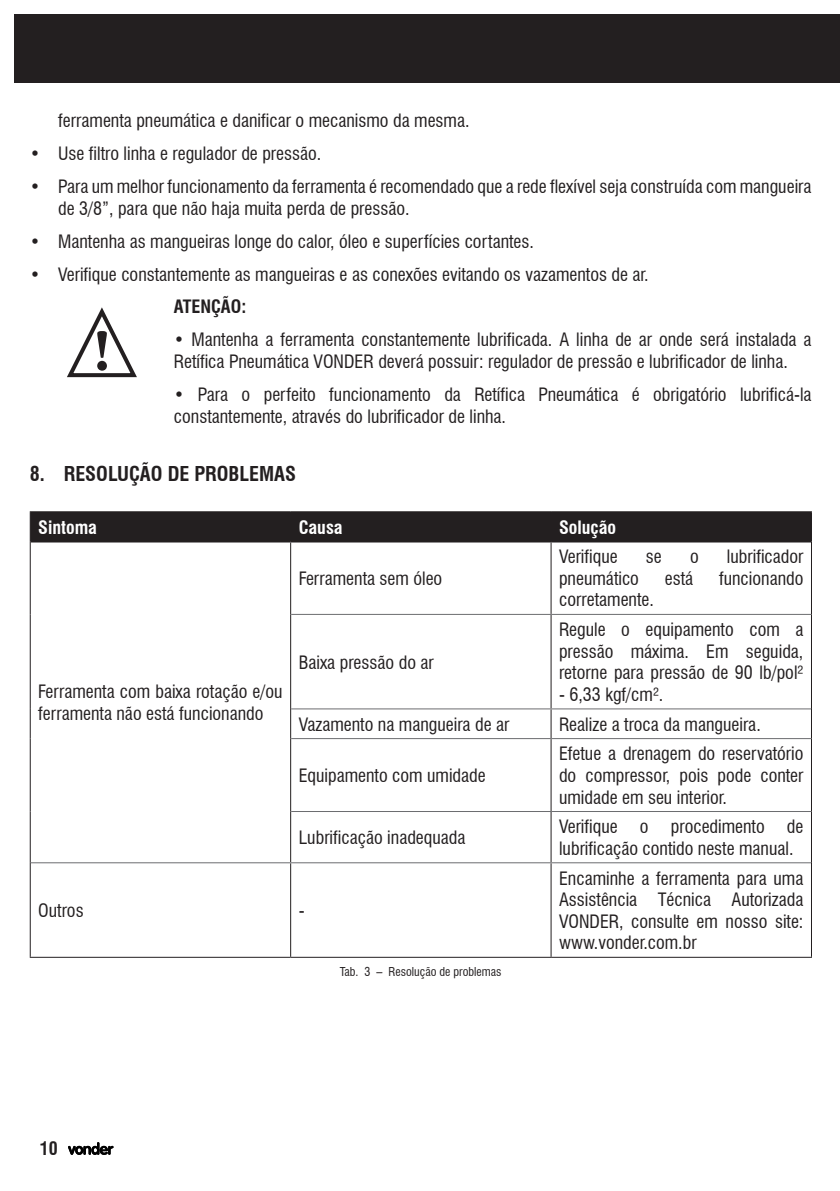
<style>
.page{position:relative;width:840px;height:1191px;background:#fff}
.page>*{position:absolute;margin:0;border:0;box-sizing:border-box;transform-origin:0 0}
.t1{font:700 condensed 20px "Swiss 721 BT";color:#231f20}
.t2{font:condensed 18px/21.6px "Swiss 721 BT";color:#231f20}
.t3{font:700 condensed 18px "Swiss 721 BT";color:#fff}
.t4{font:700 condensed 18px "Swiss 721 BT";color:#231f20}
.t5{font:condensed 12px "Swiss 721 BT";color:#231f20}
</style>
<div class="page">
<div style="left:14px;top:14px;width:825px;height:69px;background:#231f20"></div>
<hr style="left:30px;top:511px;width:260px;height:1px;background:#231f20">
<hr style="left:290px;top:511px;width:260px;height:1px;background:#231f20">
<hr style="left:550px;top:511px;width:261px;height:1px;background:#231f20">
<div style="left:30px;top:512px;width:781px;height:29px;background:#231f20"></div>
<hr style="left:30px;top:541px;width:1px;height:73px;background:#231f20">
<hr style="left:290px;top:542px;width:1px;height:72px;background:#231f20">
<hr style="left:550px;top:542px;width:1px;height:72px;background:#231f20">
<hr style="left:810px;top:541px;width:1px;height:73px;background:#231f20">
<hr style="left:30px;top:614px;width:1px;height:95px;background:#231f20">
<hr style="left:290px;top:614px;width:1px;height:95px;background:#231f20">
<hr style="left:550px;top:615px;width:1px;height:93px;background:#231f20">
<hr style="left:810px;top:614px;width:1px;height:95px;background:#231f20">
<svg style="left:30px;top:709px;width:1px;height:29px"></svg>
<svg style="left:290px;top:709px;width:1px;height:29px"></svg>
<svg style="left:550px;top:709px;width:1px;height:29px"></svg>
<hr style="left:30px;top:738px;width:1px;height:73px;background:#231f20">
<hr style="left:290px;top:738px;width:1px;height:73px;background:#231f20">
<hr style="left:550px;top:739px;width:1px;height:72px;background:#231f20">
<hr style="left:810px;top:738px;width:1px;height:73px;background:#231f20">
<hr style="left:30px;top:811px;width:1px;height:51px;background:#231f20">
<hr style="left:290px;top:811px;width:1px;height:51px;background:#231f20">
<hr style="left:550px;top:812px;width:1px;height:50px;background:#231f20">
<hr style="left:810px;top:811px;width:1px;height:51px;background:#231f20">
<hr style="left:30px;top:862px;width:1px;height:94px;background:#231f20">
<hr style="left:290px;top:863px;width:1px;height:93px;background:#231f20">
<hr style="left:550px;top:863px;width:1px;height:93px;background:#231f20">
<hr style="left:810px;top:862px;width:1px;height:94px;background:#231f20">
<hr style="left:30px;top:956px;width:260px;height:1px;background:#231f20">
<hr style="left:290px;top:956px;width:260px;height:1px;background:#231f20">
<hr style="left:550px;top:956px;width:261px;height:1px;background:#231f20">
<hr style="left:31px;top:540px;width:259px;height:2px;background:#231f20">
<hr style="left:290px;top:540px;width:260px;height:2px;background:#231f20">
<hr style="left:550px;top:540px;width:260px;height:2px;background:#231f20">
<hr style="left:291px;top:614px;width:259px;height:1px;background:#6c6d70">
<hr style="left:550px;top:614px;width:260px;height:1px;background:#6c6d70">
<hr style="left:291px;top:708px;width:259px;height:1px;background:#6c6d70">
<hr style="left:550px;top:708px;width:260px;height:1px;background:#6c6d70">
<hr style="left:291px;top:738px;width:259px;height:1px;background:#6c6d70">
<hr style="left:550px;top:738px;width:260px;height:1px;background:#6c6d70">
<hr style="left:291px;top:811px;width:259px;height:1px;background:#6c6d70">
<hr style="left:550px;top:811px;width:260px;height:1px;background:#6c6d70">
<hr style="left:31px;top:862px;width:259px;height:1px;background:#6c6d70">
<hr style="left:290px;top:862px;width:260px;height:1px;background:#6c6d70">
<hr style="left:550px;top:862px;width:260px;height:1px;background:#6c6d70">
<svg style="left:67px;top:307px;width:70px;height:71px"></svg>
<svg style="left:68px;top:1142px;width:45px;height:12px"></svg>
<p class="t2" style="left:58px;top:110px;width:413px">ferramenta pneumática e danificar o mecanismo da mesma.</p>
<p class="t2" style="left:30px;top:143px;width:293px">• Use filtro linha e regulador de pressão.</p>
<p class="t2" style="left:58px;top:176px;width:754px;text-indent:-28px">• Para um melhor funcionamento da ferramenta é recomendado que a rede flexível seja construída com mangueira de 3/8”, para que não haja muita perda de pressão.</p>
<p class="t2" style="left:30px;top:230px;width:505px">• Mantenha as mangueiras longe do calor, óleo e superfícies cortantes.</p>
<p class="t2" style="left:30px;top:263px;width:620px">• Verifique constantemente as mangueiras e as conexões evitando os vazamentos de ar.</p>
<p class="t4" style="left:174px;top:296px;width:74px">ATENÇÃO:</p>
<p class="t2" style="left:174px;top:329px;width:638px">• Mantenha a ferramenta constantemente lubrificada. A linha de ar onde será instalada a<br>Retífica Pneumática VONDER deverá possuir: regulador de pressão e lubrificador de linha.</p>
<p class="t2" style="left:174px;top:383px;width:639px">• Para o perfeito funcionamento da Retífica Pneumática é obrigatório lubrificá-la constantemente, através do lubrificador de linha.</p>
<p class="t1" style="left:30px;top:461px;width:268px">8. RESOLUÇÃO DE PROBLEMAS</p>
<p class="t3" style="left:38px;top:516px;width:60px">Sintoma</p>
<p class="t3" style="left:298px;top:516px;width:45px">Causa</p>
<p class="t3" style="left:558px;top:516px;width:59px">Solução</p>
<p class="t2" style="left:38px;top:681px;width:246px">Ferramenta com baixa rotação e/ou ferramenta não está funcionando</p>
<p class="t2" style="left:298px;top:567px;width:145px">Ferramenta sem óleo</p>
<p class="t2" style="left:298px;top:651px;width:137px">Baixa pressão do ar</p>
<p class="t2" style="left:558px;top:546px;width:60px">Verifique</p>
<p class="t2" style="left:645px;top:546px;width:17px">se</p>
<p class="t2" style="left:689px;top:546px;width:10px">o</p>
<p class="t2" style="left:726px;top:546px;width:78px">lubrificador</p>
<p class="t2" style="left:558px;top:567px;width:81px">pneumático</p>
<p class="t2" style="left:664px;top:567px;width:30px">está</p>
<p class="t2" style="left:718px;top:567px;width:86px">funcionando</p>
<p class="t2" style="left:558px;top:589px;width:96px">corretamente.</p>
<p class="t2" style="left:558px;top:619px;width:246px;text-align:justify">Regule o equipamento com a pressão máxima. Em seguida, retorne para pressão de 90 lb/pol²</p>
<p class="t2" style="left:558px;top:683px;width:106px">- 6,33 kgf/cm².</p>
<p class="t2" style="left:298px;top:713px;width:212px">Vazamento na mangueira de ar</p>
<p class="t2" style="left:558px;top:713px;width:203px">Realize a troca da mangueira.</p>
<p class="t2" style="left:298px;top:764px;width:188px">Equipamento com umidade</p>
<p class="t2" style="left:558px;top:743px;width:246px;text-align:justify">Efetue a drenagem do reservatório do compressor, pois pode conter umidade em seu interior.</p>
<p class="t2" style="left:298px;top:826px;width:168px">Lubrificação inadequada</p>
<p class="t2" style="left:558px;top:816px;width:246px">Verifique o procedimento de lubrificação contido neste manual.</p>
<p class="t2" style="left:38px;top:899px;width:47px">Outros</p>
<p class="t2" style="left:298px;top:899px;width:7px">-</p>
<p class="t5" style="left:339px;top:964px;width:163px">Tab. 3 – Resolução de problemas</p>
<p class="t2" style="left:558px;top:867px;width:246px;text-align:justify">Encaminhe a ferramenta para uma Assistência Técnica Autorizada VONDER, consulte em nosso site: www.vonder.com.br</p>
<p class="t4" style="left:40px;top:1138px;width:19px">10</p>
</div>
